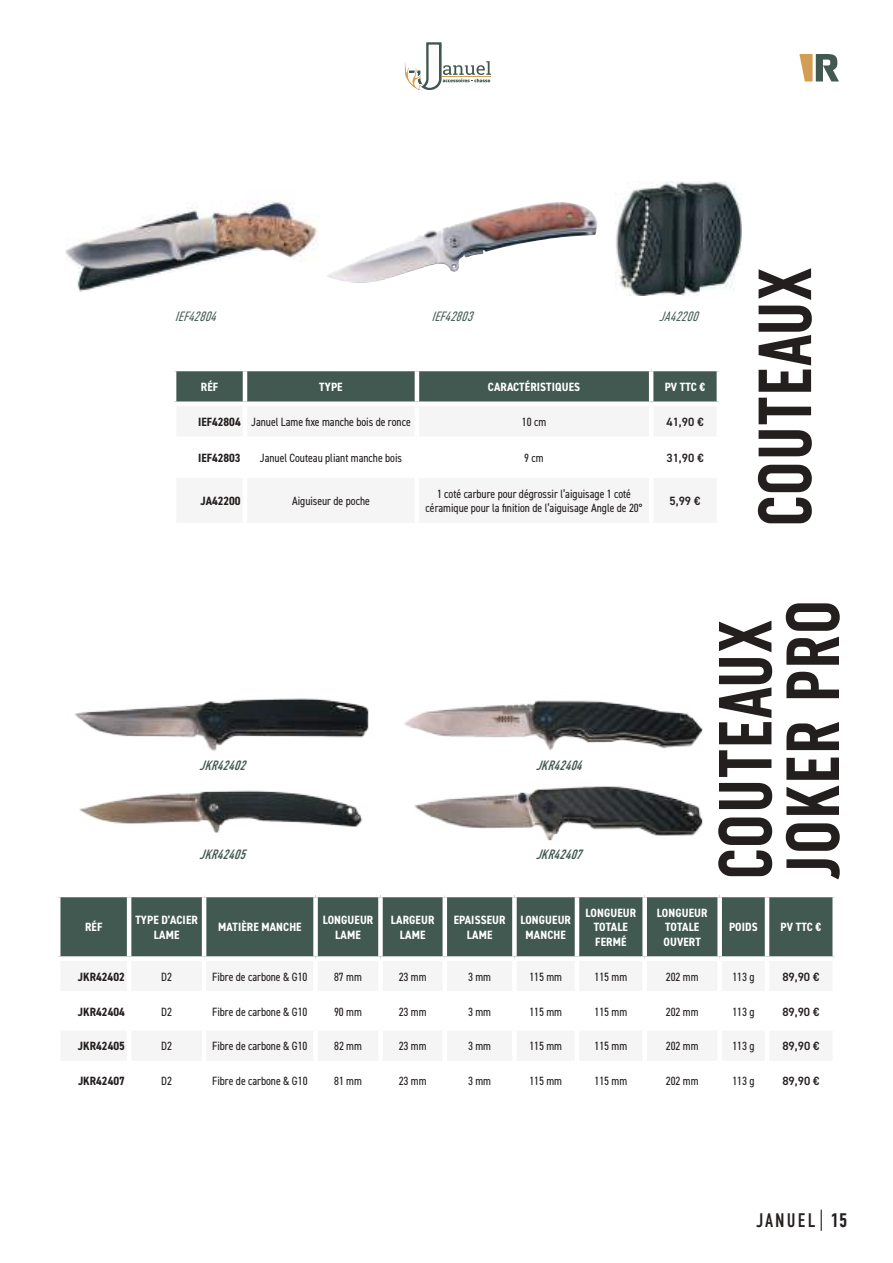
<style>
.page{position:relative;width:893px;height:1263px;background:#fff}
.page>*{position:absolute;margin:0;border:0;box-sizing:border-box;transform-origin:0 0}
.t1{font:75px/67.5px "DIN Condensed VF";letter-spacing:.01em;color:#241f1f}
.t2{font:19.5px "DIN Condensed VF";letter-spacing:.11em;color:#241f1f}
.t3{font:italic 13.5px "DIN Condensed";color:#415950}
.t4{font:italic 300 13.5px "DIN Condensed";color:#415950}
.t5{font:condensed 12px/14.4px "DIN2014";color:#241f1f;text-align:center}
.t6{font:700 condensed 12px/14.4px "DIN2014";letter-spacing:.01em;color:#fff;text-align:center}
.t7{font:700 condensed 12px "DIN2014";color:#241f1f}
.t8{font:600 12px "DIN2014";color:#241f1f}
.s1{font-weight:700}
</style>
<div class="page">
<svg style="left:799px;top:54px;width:40px;height:27px"></svg>
<div style="left:60px;top:897px;width:772px;height:59px;background:#415950"></div>
<hr style="left:127px;top:897px;width:4px;height:59px;background:#fff">
<hr style="left:202px;top:897px;width:4px;height:59px;background:#fff">
<div style="left:313px;top:897px;width:5px;height:59px;background:#fff"></div>
<div style="left:378px;top:897px;width:5px;height:59px;background:#fff"></div>
<hr style="left:443px;top:897px;width:4px;height:59px;background:#fff">
<div style="left:512px;top:897px;width:5px;height:59px;background:#fff"></div>
<hr style="left:575px;top:897px;width:4px;height:59px;background:#fff">
<div style="left:642px;top:897px;width:5px;height:59px;background:#fff"></div>
<div style="left:717px;top:897px;width:5px;height:59px;background:#fff"></div>
<hr style="left:765px;top:897px;width:4px;height:59px;background:#fff">
<div style="left:176px;top:371px;width:541px;height:30px;background:#415950"></div>
<hr style="left:243px;top:371px;width:4px;height:30px;background:#fff">
<hr style="left:415px;top:371px;width:4px;height:30px;background:#fff">
<hr style="left:649px;top:371px;width:4px;height:30px;background:#fff">
<svg style="left:404px;top:42px;width:87px;height:49px"></svg>
<img style="left:66px;top:201px;width:252px;height:92px">
<img style="left:327px;top:202px;width:234px;height:81px">
<img style="left:615px;top:182px;width:127px;height:113px">
<svg style="left:821px;top:1209px;width:1px;height:22px"></svg>
<img style="left:74px;top:698px;width:295px;height:53px">
<img style="left:404px;top:700px;width:299px;height:51px">
<img style="left:79px;top:790px;width:284px;height:43px">
<img style="left:414px;top:786px;width:289px;height:55px">
<p class="t4" style="left:175px;top:309px;width:47px">IEF42804</p>
<p class="t4" style="left:431px;top:309px;width:47px">IEF42803</p>
<p class="t4" style="left:659px;top:309px;width:45px">JA42200</p>
<p class="t6" style="left:201px;top:380px;width:19px">RÉF</p>
<p class="t6" style="left:319px;top:380px;width:25px">TYPE</p>
<p class="t6" style="left:488px;top:380px;width:94px">CARACTÉRISTIQUES</p>
<p class="t6" style="left:665px;top:380px;width:42px">PV TTC €</p>
<p class="t5" style="left:198px;top:414px;width:214px"><span class="s1">IEF42804</span> Januel Lame fixe manche bois de ronce</p>
<p class="t5" style="left:522px;top:414px;width:26px">10 cm</p>
<p class="t8" style="left:666px;top:414px;width:39px">41,90 €</p>
<p class="t7" style="left:198px;top:450px;width:44px">IEF42803</p>
<p class="t5" style="left:260px;top:450px;width:144px">Januel Couteau pliant manche bois</p>
<p class="t5" style="left:524px;top:450px;width:21px">9 cm</p>
<p class="t8" style="left:666px;top:450px;width:39px">31,90 €</p>
<p class="t7" style="left:201px;top:493px;width:42px">JA42200</p>
<p class="t5" style="left:292px;top:493px;width:79px">Aiguiseur de poche</p>
<p class="t5" style="left:426px;top:486px;width:218px">1 coté carbure pour dégrossir l’aiguisage 1 coté céramique pour la finition de l’aiguisage Angle de 20°</p>
<p class="t8" style="left:670px;top:493px;width:32px">5,99 €</p>
<h1 class="t1" style="left:753px;top:527px;width:261px;rotate:-90deg">COUTEAUX</h1>
<p class="t3" style="left:200px;top:758px;width:52px">JKR42402</p>
<p class="t3" style="left:536px;top:758px;width:52px">JKR42404</p>
<p class="t3" style="left:200px;top:847px;width:52px">JKR42405</p>
<p class="t3" style="left:536px;top:847px;width:52px">JKR42407</p>
<h1 class="t1" style="left:713px;top:880px;width:281px;rotate:-90deg">COUTEAUX<br>JOKER PRO</h1>
<p class="t6" style="left:85px;top:920px;width:19px">RÉF</p>
<p class="t6" style="left:135px;top:913px;width:64px">TYPE D’ACIER<br>LAME</p>
<p class="t6" style="left:218px;top:920px;width:85px">MATIÈRE MANCHE</p>
<p class="t6" style="left:323px;top:913px;width:52px">LONGUEUR<br>LAME</p>
<p class="t6" style="left:391px;top:913px;width:45px">LARGEUR<br>LAME</p>
<p class="t6" style="left:454px;top:913px;width:53px">EPAISSEUR<br>LAME</p>
<p class="t6" style="left:520px;top:913px;width:52px">LONGUEUR<br>MANCHE</p>
<p class="t6" style="left:585px;top:905px;width:52px">LONGUEUR<br>TOTALE<br>FERMÉ</p>
<p class="t6" style="left:657px;top:905px;width:52px">LONGUEUR<br>TOTALE<br>OUVERT</p>
<p class="t6" style="left:729px;top:920px;width:30px">POIDS</p>
<p class="t6" style="left:781px;top:920px;width:42px">PV TTC €</p>
<p class="t7" style="left:78px;top:968px;width:48px">JKR42402</p>
<p class="t5" style="left:161px;top:969px;width:12px">D2</p>
<p class="t5" style="left:212px;top:969px;width:97px">Fibre de carbone &amp; G10</p>
<p class="t5" style="left:334px;top:969px;width:29px">87 mm</p>
<p class="t5" style="left:399px;top:969px;width:29px">23 mm</p>
<p class="t5" style="left:468px;top:969px;width:24px">3 mm</p>
<p class="t5" style="left:529px;top:969px;width:34px">115 mm</p>
<p class="t5" style="left:594px;top:969px;width:34px">115 mm</p>
<p class="t5" style="left:666px;top:969px;width:34px">202 mm</p>
<p class="t5" style="left:732px;top:969px;width:24px">113 g</p>
<p class="t8" style="left:782px;top:968px;width:39px">89,90 €</p>
<p class="t7" style="left:78px;top:1003px;width:48px">JKR42404</p>
<p class="t5" style="left:161px;top:1004px;width:12px">D2</p>
<p class="t5" style="left:212px;top:1004px;width:97px">Fibre de carbone &amp; G10</p>
<p class="t5" style="left:334px;top:1004px;width:29px">90 mm</p>
<p class="t5" style="left:399px;top:1004px;width:29px">23 mm</p>
<p class="t5" style="left:468px;top:1004px;width:24px">3 mm</p>
<p class="t5" style="left:529px;top:1004px;width:34px">115 mm</p>
<p class="t5" style="left:594px;top:1004px;width:34px">115 mm</p>
<p class="t5" style="left:666px;top:1004px;width:34px">202 mm</p>
<p class="t5" style="left:732px;top:1004px;width:24px">113 g</p>
<p class="t8" style="left:782px;top:1003px;width:39px">89,90 €</p>
<p class="t7" style="left:78px;top:1038px;width:48px">JKR42405</p>
<p class="t5" style="left:161px;top:1038px;width:12px">D2</p>
<p class="t5" style="left:212px;top:1038px;width:97px">Fibre de carbone &amp; G10</p>
<p class="t5" style="left:334px;top:1038px;width:29px">82 mm</p>
<p class="t5" style="left:399px;top:1038px;width:29px">23 mm</p>
<p class="t5" style="left:468px;top:1038px;width:24px">3 mm</p>
<p class="t5" style="left:529px;top:1038px;width:34px">115 mm</p>
<p class="t5" style="left:594px;top:1038px;width:34px">115 mm</p>
<p class="t5" style="left:666px;top:1038px;width:34px">202 mm</p>
<p class="t5" style="left:732px;top:1038px;width:24px">113 g</p>
<p class="t8" style="left:782px;top:1038px;width:39px">89,90 €</p>
<p class="t7" style="left:78px;top:1073px;width:48px">JKR42407</p>
<p class="t5" style="left:161px;top:1073px;width:12px">D2</p>
<p class="t5" style="left:212px;top:1073px;width:97px">Fibre de carbone &amp; G10</p>
<p class="t5" style="left:334px;top:1073px;width:29px">81 mm</p>
<p class="t5" style="left:399px;top:1073px;width:29px">23 mm</p>
<p class="t5" style="left:468px;top:1073px;width:24px">3 mm</p>
<p class="t5" style="left:529px;top:1073px;width:34px">115 mm</p>
<p class="t5" style="left:595px;top:1073px;width:34px">115 mm</p>
<p class="t5" style="left:666px;top:1073px;width:34px">202 mm</p>
<p class="t5" style="left:732px;top:1073px;width:24px">113 g</p>
<p class="t8" style="left:782px;top:1073px;width:39px">89,90 €</p>
<h2 class="t2" style="left:756px;top:1209px;width:92px">JANUEL 15</h2>
</div>
